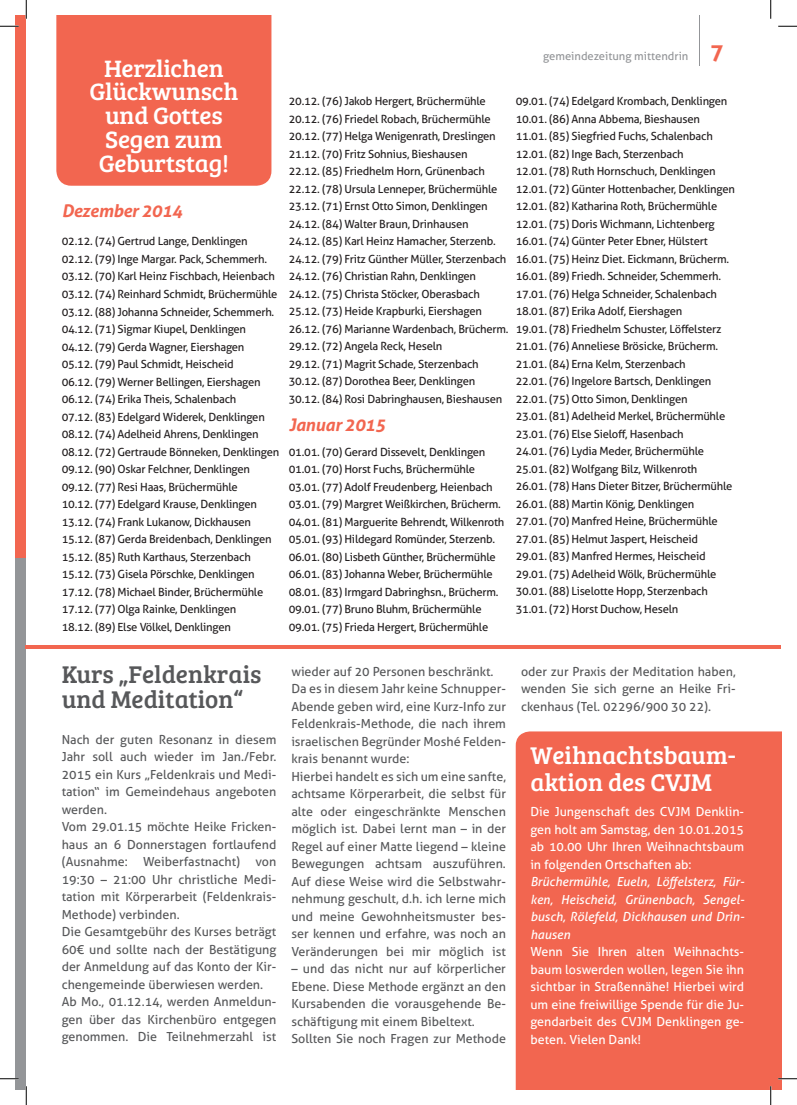
<style>
.page{position:relative;width:797px;height:1105px;background:#fff}
.page>*{position:absolute;margin:0;border:0;box-sizing:border-box;transform-origin:0 0}
.t1{font:25px/25px "Bree Serif";color:#57585a}
.t2{font:25px/27.1px "Bree Serif";color:#fff}
.t3{font:24.5px/23.8px "Bree Serif";letter-spacing:-.01em;color:#fff;text-align:center}
.t4{font:italic 700 17.5px "Aller";letter-spacing:-.02em;color:#f26650}
.t5{font:12.5px/17.5px "Aller";color:#57585a}
.t6{font:12.5px/17.5px "Aller";color:#fff;text-align:justify}
.t7{font:italic 12.5px/17.5px "Aller";color:#fff;text-align:justify}
.t8{font:11.25px/17.5px "Aller";letter-spacing:-.02em;color:#231f20}
.t9{font:11.25px "Aller";color:#939598}
.s1{font-weight:700;font-size:22.5px;color:#f26650}
</style>
<div class="page">
<hr style="left:699px;top:16px;width:1px;height:50px;background:#939598">
<div style="left:16px;top:16px;width:10px;height:542px;background:#f26650"></div>
<div style="left:16px;top:558px;width:10px;height:531px;background:#939598"></div>
<hr style="left:26px;top:645px;width:755px;height:4px;background:#f26650">
<div style="left:56px;top:16px;width:215px;height:170px;background:#f26650"></div>
<div style="left:515px;top:731px;width:266px;height:358px;background:#f26650"></div>
<svg style="left:0;top:25px;width:19px;height:2px"></svg>
<svg style="left:778px;top:25px;width:19px;height:2px"></svg>
<svg style="left:0;top:1078px;width:19px;height:1px"></svg>
<svg style="left:778px;top:1078px;width:19px;height:1px"></svg>
<svg style="left:25px;top:0;width:2px;height:19px"></svg>
<svg style="left:25px;top:1086px;width:2px;height:19px"></svg>
<svg style="left:770px;top:0;width:1px;height:19px"></svg>
<svg style="left:770px;top:1086px;width:1px;height:19px"></svg>
<h2 class="t3" style="left:89px;top:55px;width:151px">Herzlichen<br>Glückwunsch und Gottes<br>Segen zum<br>Geburtstag!</h2>
<h3 class="t4" style="left:62px;top:200px;width:122px">Dezember 2014</h3>
<p class="t8" style="left:62px;top:233px;width:219px">02.12. (74) Gertrud Lange, Denklingen 02.12. (79) Inge Margar. Pack, Schemmerh.<br>03.12. (70) Karl Heinz Fischbach, Heienbach 03.12. (74) Reinhard Schmidt, Brüchermühle 03.12. (88) Johanna Schneider, Schemmerh.<br>04.12. (71) Sigmar Kiupel, Denklingen 04.12. (79) Gerda Wagner, Eiershagen<br>05.12. (79) Paul Schmidt, Heischeid<br>06.12. (79) Werner Bellingen, Eiershagen 06.12. (74) Erika Theis, Schalenbach<br>07.12. (83) Edelgard Widerek, Denklingen 08.12. (74) Adelheid Ahrens, Denklingen 08.12. (72) Gertraude Bönneken, Denklingen 09.12. (90) Oskar Felchner, Denklingen 09.12. (77) Resi Haas, Brüchermühle<br>10.12. (77) Edelgard Krause, Denklingen 13.12. (74) Frank Lukanow, Dickhausen 15.12. (87) Gerda Breidenbach, Denklingen 15.12. (85) Ruth Karthaus, Sterzenbach 15.12. (73) Gisela Pörschke, Denklingen 17.12. (78) Michael Binder, Brüchermühle 17.12. (77) Olga Rainke, Denklingen<br>18.12. (89) Else Völkel, Denklingen</p>
<p class="t9" style="left:543px;top:49px;width:182px">gemeindezeitung mittendrin <span class="s1">7</span></p>
<p class="t8" style="left:289px;top:93px;width:221px">20.12. (76) Jakob Hergert, Brüchermühle 20.12. (76) Friedel Robach, Brüchermühle 20.12. (77) Helga Wenigenrath, Dreslingen 21.12. (70) Fritz Sohnius, Bieshausen<br>22.12. (85) Friedhelm Horn, Grünenbach 22.12. (78) Ursula Lenneper, Brüchermühle 23.12. (71) Ernst Otto Simon, Denklingen 24.12. (84) Walter Braun, Drinhausen<br>24.12. (85) Karl Heinz Hamacher, Sterzenb.<br>24.12. (79) Fritz Günther Müller, Sterzenbach 24.12. (76) Christian Rahn, Denklingen 24.12. (75) Christa Stöcker, Oberasbach 25.12. (73) Heide Krapburki, Eiershagen 26.12. (76) Marianne Wardenbach, Brücherm.<br>29.12. (72) Angela Reck, Heseln<br>29.12. (71) Magrit Schade, Sterzenbach 30.12. (87) Dorothea Beer, Denklingen 30.12. (84) Rosi Dabringhausen, Bieshausen</p>
<h3 class="t4" style="left:289px;top:414px;width:98px">Januar 2015</h3>
<p class="t8" style="left:289px;top:443px;width:217px">01.01. (70) Gerard Dissevelt, Denklingen 01.01. (70) Horst Fuchs, Brüchermühle 03.01. (77) Adolf Freudenberg, Heienbach 03.01. (79) Margret Weißkirchen, Brücherm.<br>04.01. (81) Marguerite Behrendt, Wilkenroth 05.01. (93) Hildegard Romünder, Sterzenb.<br>06.01. (80) Lisbeth Günther, Brüchermühle 06.01. (83) Johanna Weber, Brüchermühle 08.01. (83) Irmgard Dabringhsn., Brücherm.<br>09.01. (77) Bruno Bluhm, Brüchermühle 09.01. (75) Frieda Hergert, Brüchermühle</p>
<p class="t8" style="left:515px;top:93px;width:221px">09.01. (74) Edelgard Krombach, Denklingen 10.01. (86) Anna Abbema, Bieshausen<br>11.01. (85) Siegfried Fuchs, Schalenbach 12.01. (82) Inge Bach, Sterzenbach<br>12.01. (78) Ruth Hornschuch, Denklingen 12.01. (72) Günter Hottenbacher, Denklingen 12.01. (82) Katharina Roth, Brüchermühle 12.01. (75) Doris Wichmann, Lichtenberg 16.01. (74) Günter Peter Ebner, Hülstert 16.01. (75) Heinz Diet. Eickmann, Brücherm.<br>16.01. (89) Friedh. Schneider, Schemmerh.<br>17.01. (76) Helga Schneider, Schalenbach 18.01. (87) Erika Adolf, Eiershagen<br>19.01. (78) Friedhelm Schuster, Löffelsterz 21.01. (76) Anneliese Brösicke, Brücherm.<br>21.01. (84) Erna Kelm, Sterzenbach<br>22.01. (76) Ingelore Bartsch, Denklingen 22.01. (75) Otto Simon, Denklingen<br>23.01. (81) Adelheid Merkel, Brüchermühle 23.01. (76) Else Sieloff, Hasenbach<br>24.01. (76) Lydia Meder, Brüchermühle 25.01. (82) Wolfgang Bilz, Wilkenroth<br>26.01. (78) Hans Dieter Bitzer, Brüchermühle 26.01. (88) Martin König, Denklingen<br>27.01. (70) Manfred Heine, Brüchermühle 27.01. (85) Helmut Jaspert, Heischeid<br>29.01. (83) Manfred Hermes, Heischeid 29.01. (75) Adelheid Wölk, Brüchermühle 30.01. (88) Liselotte Hopp, Sterzenbach 31.01. (72) Horst Duchow, Heseln</p>
<h1 class="t1" style="left:62px;top:661px;width:201px">Kurs „Feldenkrais und Meditation“</h1>
<p class="t5" style="left:62px;top:730px;width:216px">Nach der guten Resonanz in diesem Jahr soll auch wieder im Jan./Febr.<br>2015 ein Kurs „Feldenkrais und Medi&shy;tation“ im Gemeindehaus angeboten werden.<br>Vom 29.01.15 möchte Heike Fricken&shy;haus an 6 Donnerstagen fortlaufend (Ausnahme: Weiberfastnacht) von 19:30 – 21:00 Uhr christliche Medi&shy;tation mit Körperarbeit (Feldenkrais-Methode) verbinden.<br>Die Gesamtgebühr des Kurses beträgt 60€ und sollte nach der Bestätigung der Anmeldung auf das Konto der Kir&shy;chengemeinde überwiesen werden.<br>Ab Mo., 01.12.14, werden Anmeldun&shy;gen über das Kirchenbüro entgegen genommen. Die Teilnehmerzahl ist</p>
<p class="t5" style="left:291px;top:663px;width:216px">wieder auf 20 Personen beschränkt.<br>Da es in diesem Jahr keine Schnupper-Abende geben wird, eine Kurz-Info zur Feldenkrais-Methode, die nach ihrem israelischen Begründer Moshé Felden&shy;krais benannt wurde:<br>Hierbei handelt es sich um eine sanfte, achtsame Körperarbeit, die selbst für alte oder eingeschränkte Menschen möglich ist. Dabei lernt man – in der Regel auf einer Matte liegend – kleine Bewegungen achtsam auszuführen.<br>Auf diese Weise wird die Selbstwahr&shy;nehmung geschult, d.h. ich lerne mich und meine Gewohnheitsmuster bes&shy;ser kennen und erfahre, was noch an Veränderungen bei mir möglich ist</p>
<p class="t5" style="left:291px;top:960px;width:216px">– und das nicht nur auf körperlicher Ebene. Diese Methode ergänzt an den Kursabenden die vorausgehende Be&shy;schäftigung mit einem Bibeltext.<br>Sollten Sie noch Fragen zur Methode</p>
<p class="t5" style="left:521px;top:663px;width:216px;text-align:justify">oder zur Praxis der Meditation haben, wenden Sie sich gerne an Heike Fri&shy;ckenhaus (Tel. 02296/900 30 22).</p>
<h1 class="t2" style="left:530px;top:741px;width:207px">Weihnachtsbaum&shy;aktion des CVJM</h1>
<p class="t6" style="left:530px;top:803px;width:215px">Die Jungenschaft des CVJM Denklin&shy;gen holt am Samstag, den 10.01.2015 ab 10.00 Uhr Ihren Weihnachtsbaum in folgenden Ortschaften ab:</p>
<p class="t7" style="left:530px;top:873px;width:215px">Brüchermühle, Eueln, Löffelsterz, Für&shy;ken, Heischeid, Grünenbach, Sengel&shy;busch, Rölefeld, Dickhausen und Drin&shy;hausen</p>
<p class="t6" style="left:530px;top:943px;width:215px">Wenn Sie Ihren alten Weihnachts&shy;baum loswerden wollen, legen Sie ihn sichtbar in Straßennähe! Hierbei wird um eine freiwillige Spende für die Ju&shy;gendarbeit des CVJM Denklingen ge&shy;beten. Vielen Dank!</p>
</div>
